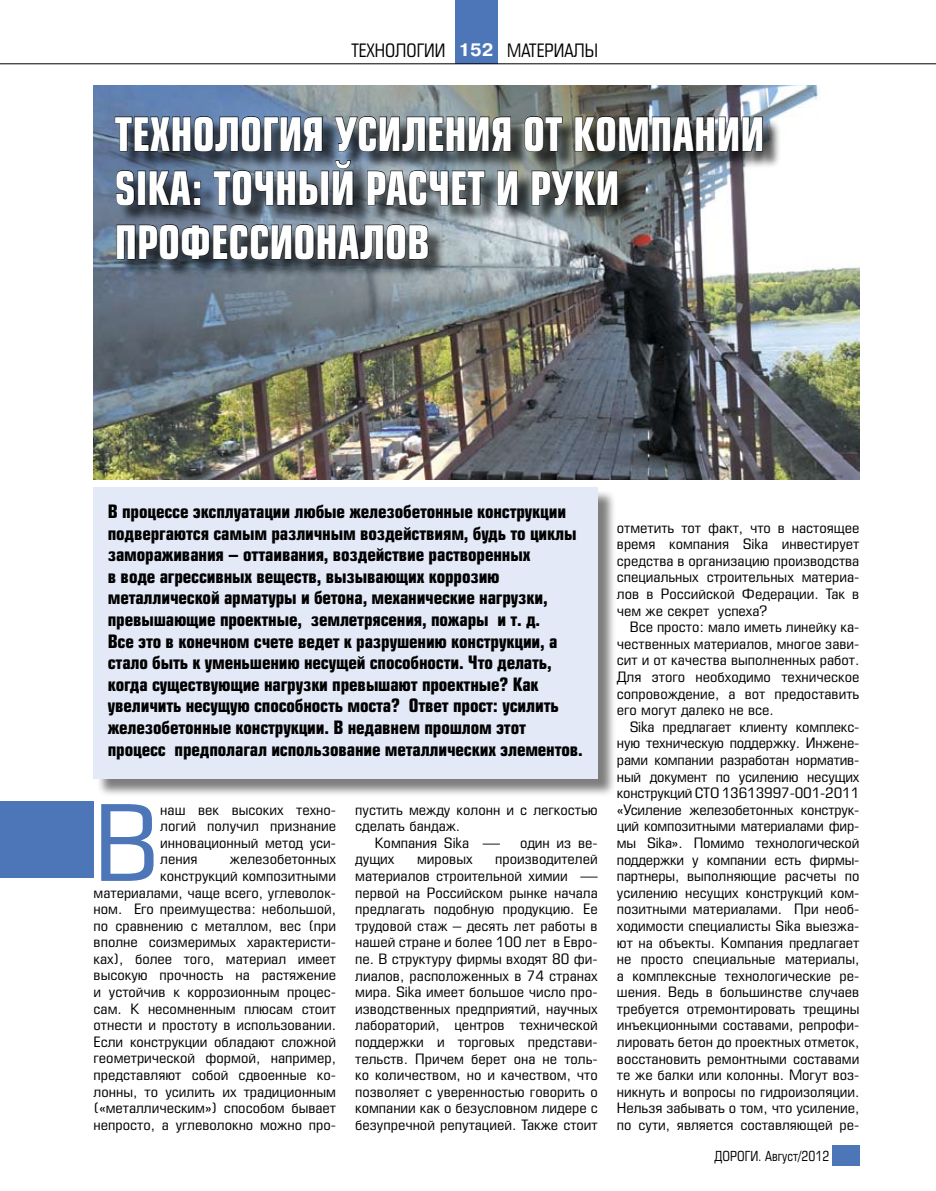
<style>
.page{position:relative;width:936px;height:1191px;background:#fff}
.page>*{position:absolute;margin:0;border:0;box-sizing:border-box;transform-origin:0 0}
.t1{font:102.45px "Europe Cond";color:#4d76b8;scale:1.2 1}
.t2{font:700 45px/54px "Europe Cond";color:#fff;scale:.9 1}
.t3{font:700 18px/21.6px "Europe Cond";letter-spacing:-.01em;color:#000}
.t4{font:18px "Europe Cond";color:#000}
.t5{font:13.95px/16.6px "Europe Cond";color:#000;text-align:justify;scale:1.2 1}
.t6{font:13.5px "Europe Cond";color:#000}
.s1{font-family:"Pragmatica C";font-weight:700;color:#fff}
</style>
<div class="page">
<div style="left:455px;top:0;width:42px;height:64px;background:#4d76b8"></div>
<img style="left:94px;top:85px;width:765px;height:394px">
<div style="left:117px;top:119px;width:728px;height:218px;background:#000;opacity:.75"></div>
<svg style="left:114px;top:116px;width:209px;height:36px;background:#39485d"></svg>
<svg style="left:334px;top:116px;width:177px;height:36px;background:#495256"></svg>
<svg style="left:524px;top:116px;width:39px;height:36px"></svg>
<svg style="left:574px;top:112px;width:189px;height:40px;background:#404343"></svg>
<svg style="left:116px;top:170px;width:19px;height:36px"></svg>
<div style="left:138px;top:171px;width:8px;height:34px;border:1px solid #000"></div>
<svg style="left:149px;top:167px;width:52px;height:39px;background:#384558"></svg>
<svg style="left:213px;top:160px;width:140px;height:46px;background:#4b5867"></svg>
<svg style="left:367px;top:167px;width:118px;height:39px;background:#5e676d"></svg>
<svg style="left:497px;top:170px;width:21px;height:36px"></svg>
<svg style="left:531px;top:170px;width:87px;height:36px;background:#444947"></svg>
<svg style="left:116px;top:221px;width:312px;height:39px;background:#49515a"></svg>
<div style="left:96px;top:489px;width:523px;height:311px;background:#000;opacity:.75"></div>
<div style="left:94px;top:487px;width:503px;height:291px;background:#e3e9f7"></div>
<div style="left:0;top:800px;width:94px;height:77px;background:#4d76b8"></div>
<hr style="left:0;top:64px;width:935px;height:1px;background:#000">
<div style="left:832px;top:1145px;width:27px;height:20px;background:#4d76b8"></div>
<p class="t4" style="left:351px;top:39px;width:66px">технологии</p>
<p class="t4" style="left:458px;top:39px;width:60px"><span class="s1">152</span> материа</p>
<p class="t4" style="left:573px;top:39px;width:26px">лы</p>
<h2 class="t2" style="left:115px;top:106px;width:723px">Технология усиления от компании<br>Sika: Точный расчет и руки профессионалов</h2>
<p class="t3" style="left:108px;top:500px;width:476px">В процессе эксплуатации любые железобетонные конструкции подвергаются самым различным воздействиям, будь то циклы замораживания – оттаивания, воздействие растворенных<br>в воде агрессивных веществ, вызывающих коррозию металлической арматуры и бетона, механические нагрузки, превышающие проектные, землетрясения, пожары и т. д.<br>Все это в конечном счете ведет к разрушению конструкции, а стало быть к уменьшению несущей способности. Что делать, когда существующие нагрузки превышают проектные? Как увеличить несущую способность моста? Ответ прост: усилить железобетонные конструкции. В недавнем прошлом этот процесс предполагал использование металлических элементов.</p>
<h1 class="t1" style="left:94px;top:779px;width:57px">В</h1>
<p class="t5" style="left:160px;top:801px;width:148px">наш век высоких техно&shy;логий получил признание инновационный метод уси&shy;ления</p>
<p class="t5" style="left:94px;top:850px;width:203px;text-align:right">железобетонных<br>конструкций композитными материалами, чаще всего, углеволок&shy;ном. Его преимущества: небольшой, по сравнению с металлом, вес (при вполне соизмеримых характеристи&shy;ках), более того, материал имеет высокую прочность на растяжение и устойчив к коррозионным процес&shy;сам. К несомненным плюсам стоит отнести и простоту в использовании.<br>Если конструкции обладают сложной геометрической формой, например, представляют собой сдвоенные ко&shy;лонны, то усилить их традиционным («металлическим») способом бывает непросто, а углеволокно можно про-</p>
<p class="t5" style="left:355px;top:801px;width:203px">пустить между колонн и с легкостью</p>
<p class="t5" style="left:355px;top:817px;width:89px">сделать бандаж.</p>
<p class="t5" style="left:375px;top:834px;width:106px">Компания Sika —</p>
<p class="t5" style="left:520px;top:834px;width:66px">один из ве-</p>
<p class="t5" style="left:355px;top:851px;width:34px">дущих</p>
<p class="t5" style="left:417px;top:851px;width:48px">мировых</p>
<p class="t5" style="left:355px;top:851px;width:203px;text-indent:140px">производителей материалов строительной химии — первой на Российском рынке начала предлагать подобную продукцию. Ее трудовой стаж – десять лет работы в нашей стране и более 100 лет в Евро&shy;пе. В структуру фирмы входят 80 фи&shy;лиалов, расположенных в 74 странах мира. Sika имеет большое число про&shy;изводственных предприятий, научных лабораторий, центров технической поддержки и торговых представи&shy;тельств. Причем берет она не толь&shy;ко количеством, но и качеством, что позволяет с уверенностью говорить о компании как о безусловном лидере с безупречной репутацией. Также стоит</p>
<p class="t5" style="left:617px;top:519px;width:203px">отметить тот факт, что в настоящее время компания Sika инвестирует средства в организацию производства специальных строительных материа&shy;лов в Российской Федерации. Так в чем же секрет успеха?</p>
<p class="t5" style="left:617px;top:618px;width:203px;text-indent:13px">Все просто: мало иметь линейку ка&shy;чественных материалов, многое зави&shy;сит и от качества выполненных работ.<br>Для этого необходимо техническое сопровождение, а вот предоставить его могут далеко не все.</p>
<p class="t5" style="left:617px;top:718px;width:203px;text-indent:13px">Sika предлагает клиенту комплекс&shy;ную техническую поддержку. Инжене&shy;рами компании разработан норматив&shy;ный документ по усилению несущих конструкций СТО 13613997-001-2011 «Усиление железобетонных конструк&shy;ций композитными материалами фир&shy;мы Sika». Помимо технологической поддержки у компании есть фирмы&shy;партнеры, выполняющие расчеты по усилению несущих конструкций ком&shy;позитными материалами. При необ&shy;ходимости специалисты Sika выезжа&shy;ют на объекты. Компания предлагает не просто специальные материалы, а комплексные технологические ре&shy;шения. Ведь в большинстве случаев требуется отремонтировать трещины инъекционными составами, репрофи&shy;лировать бетон до проектных отметок, восстановить ремонтными составами те же балки или колонны. Могут воз&shy;никнуть и вопросы по гидроизоляции.<br>Нельзя забывать о том, что усиление, по сути, является составляющей ре-</p>
<p class="t6" style="left:714px;top:1147px;width:116px">ДОРОГИ. Август/2012</p>
</div>
